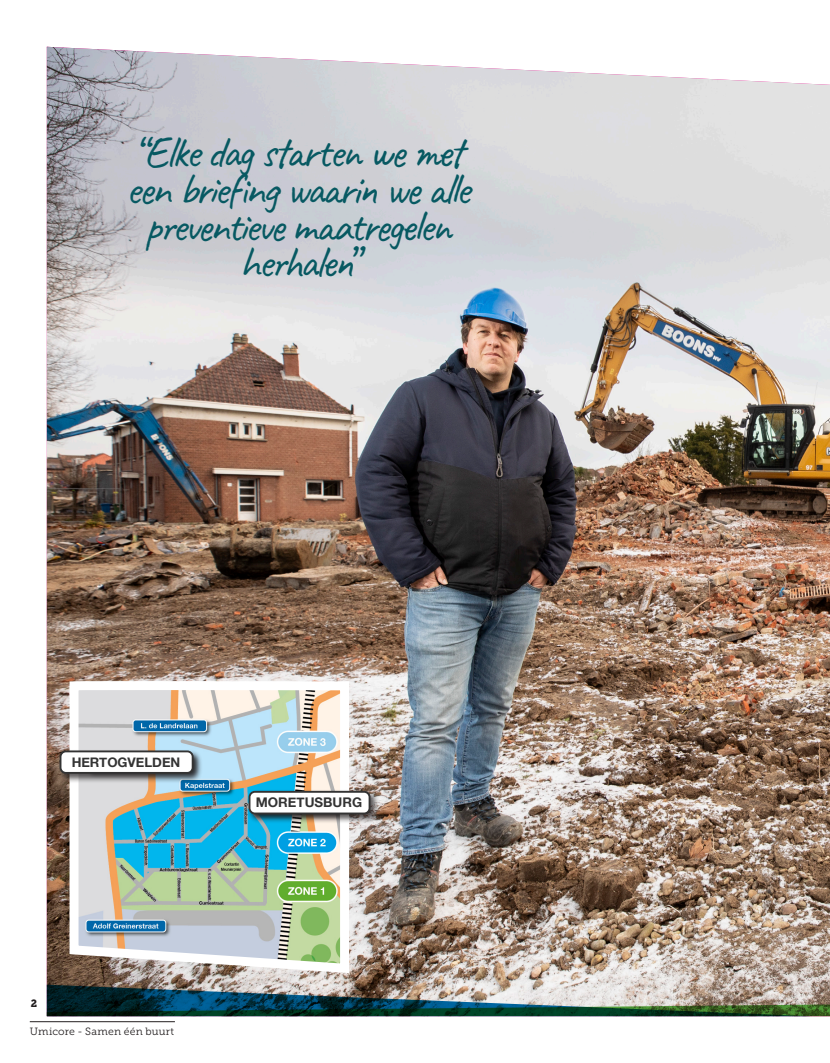
<style>
.page{position:relative;width:830px;height:1063px;background:#fff}
.page>*{position:absolute;margin:0;border:0;box-sizing:border-box;transform-origin:0 0}
.t1{font:45px/36.8px "Caveat";letter-spacing:-.055em;color:#075962;text-align:center}
.t2{font:700 13.35px "Helvetica Neue";color:#333}
.t3{font:700 13.2px "Helvetica Neue";color:#333}
.t4{font:10.5px "Museo Slab 300";letter-spacing:.015em;color:#231f20}
.t5{font:10.5px "Museo Slab 900";color:#231f20}
</style>
<div class="page">
<img style="left:47px;top:47px;width:782px;height:938px">
<img style="left:47px;top:985px;width:782px;height:31px">
<hr style="left:30px;top:1021px;width:145px;height:1px;background:#231f20">
<svg style="left:65px;top:677px;width:289px;height:301px;background:#adc7c4"></svg>
<div style="left:247px;top:789px;width:133px;height:35px;background:#231f20;opacity:.75"></div>
<div style="left:249px;top:792px;width:120px;height:21px;background:#fff;border-radius:5px"></div>
<div style="left:248px;top:791px;width:122px;height:23px;border:2px solid #333;border-radius:5px"></div>
<div style="left:58px;top:749px;width:145px;height:34px;background:#231f20;opacity:.75"></div>
<div style="left:60px;top:751px;width:132px;height:22px;background:#fff;border-radius:5px"></div>
<div style="left:60px;top:750px;width:133px;height:24px;border:2px solid #333;border-radius:5px"></div>
<p class="t1" style="left:126px;top:134px;width:346px">“Elke dag starten we met een briefing waarin we alle preventieve maatregelen herhalen”</p>
<p class="t3" style="left:72px;top:752px;width:110px">HERTOGVELDEN</p>
<p class="t5" style="left:31px;top:997px;width:8px">2</p>
<p class="t4" style="left:30px;top:1026px;width:145px">Umicore - Samen één buurt</p>
<p class="t2" style="left:256px;top:792px;width:108px">MORETUSBURG</p>
</div>
